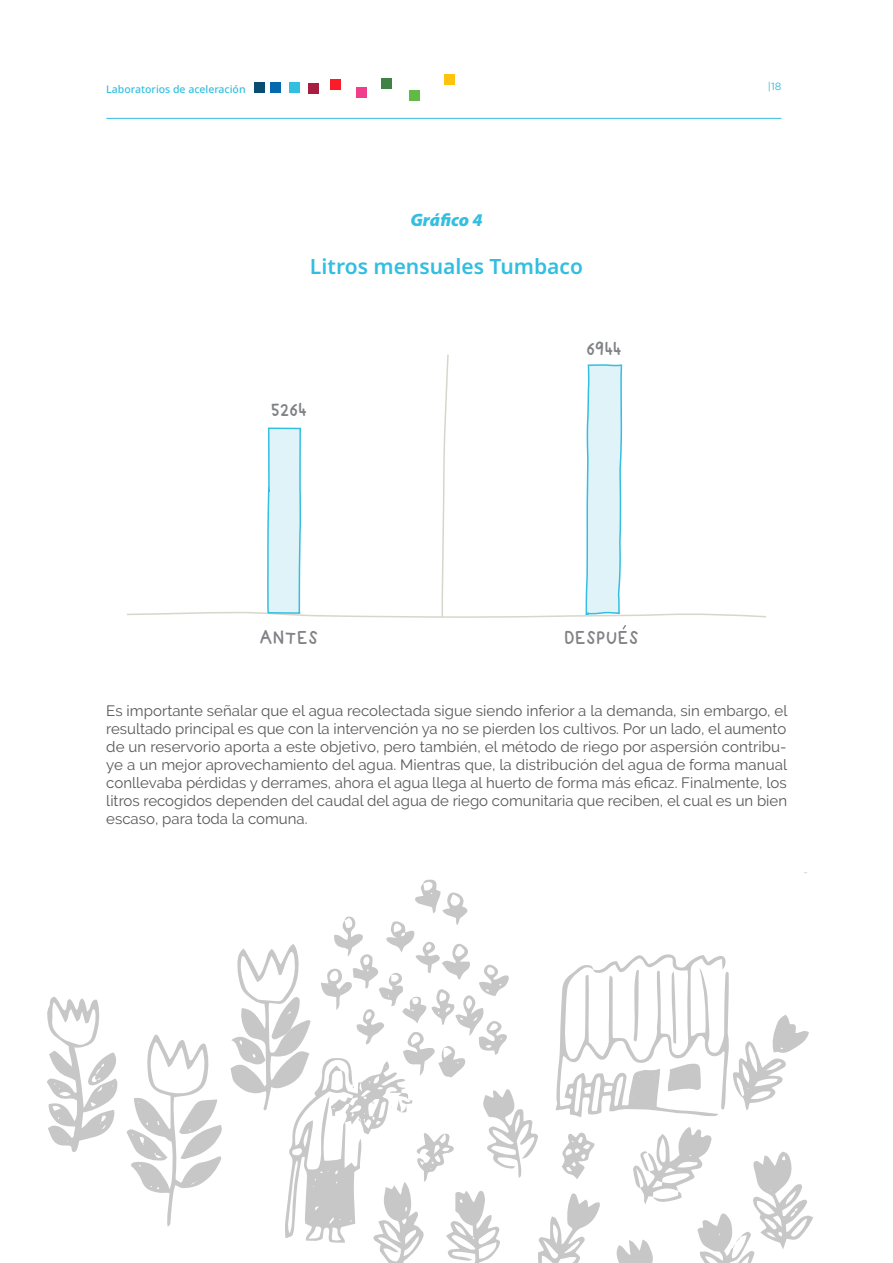
<style>
.page{position:relative;width:893px;height:1263px;background:#fff}
.page>*{position:absolute;margin:0;border:0;box-sizing:border-box;transform-origin:0 0}
.t1{font:21.75px "Kid Dos Font";color:#808285}
.t2{font:600 21px "Noto Sans";color:#32bee1}
.t3{font:italic 900 18px "Myriad Pro";letter-spacing:-.005em;color:#33bfe0}
.PARRAFO_FINAL{font:15px/18px "Raleway";color:#57585a;text-align:justify}
.t4{font:500 10.5px "Noto Sans";color:#33bfe0}
.t5{font:10.5px "Gotham";color:#33bfe0}
</style>
<div class="page">
<div style="left:254px;top:82px;width:11px;height:10px;background:#0a4d73"></div>
<div style="left:270px;top:82px;width:11px;height:10px;background:#0569b0"></div>
<div style="left:289px;top:82px;width:10px;height:10px;background:#33bfe0"></div>
<div style="left:308px;top:83px;width:11px;height:11px;background:#a61f40"></div>
<div style="left:330px;top:80px;width:11px;height:10px;background:#fa1c26"></div>
<div style="left:356px;top:87px;width:10px;height:11px;background:#f03d8c"></div>
<div style="left:381px;top:79px;width:11px;height:10px;background:#408245"></div>
<div style="left:409px;top:90px;width:10px;height:10px;background:#61ba45"></div>
<div style="left:444px;top:74px;width:11px;height:11px;background:#ffc20d"></div>
<hr style="left:106px;top:118px;width:675px;height:1px;background:#33bfe0">
<svg style="left:127px;top:354px;width:639px;height:276px"></svg>
<svg style="left:126px;top:1034px;width:96px;height:192px"></svg>
<svg style="left:47px;top:997px;width:71px;height:155px"></svg>
<svg style="left:230px;top:872px;width:583px;height:391px"></svg>
<p class="t4" style="left:106px;top:83px;width:141px">Laboratorios de aceleración</p>
<p class="t5" style="left:768px;top:80px;width:15px">|18</p>
<p class="t3" style="left:410px;top:208px;width:74px">Gráfico 4</p>
<p class="t2" style="left:310px;top:255px;width:275px">Litros mensuales Tumbaco</p>
<p class="t1" style="left:271px;top:398px;width:37px">5264</p>
<p class="t1" style="left:259px;top:626px;width:61px">ANTES</p>
<p class="t1" style="left:586px;top:337px;width:36px">6944</p>
<p class="t1" style="left:564px;top:626px;width:77px">DESPUES</p>
<p class="PARRAFO_FINAL" style="left:106px;top:701px;width:683px">Es importante señalar que el agua recolectada sigue siendo inferior a la demanda, sin embargo, el resultado principal es que con la intervención ya no se pierden los cultivos. Por un lado, el aumento de un reservorio aporta a este objetivo, pero también, el método de riego por aspersión contribu&shy;ye a un mejor aprovechamiento del agua. Mientras que, la distribución del agua de forma manual conllevaba pérdidas y derrames, ahora el agua llega al huerto de forma más eficaz. Finalmente, los litros recogidos dependen del caudal del agua de riego comunitaria que reciben, el cual es un bien escaso, para toda la comuna.</p>
</div>
